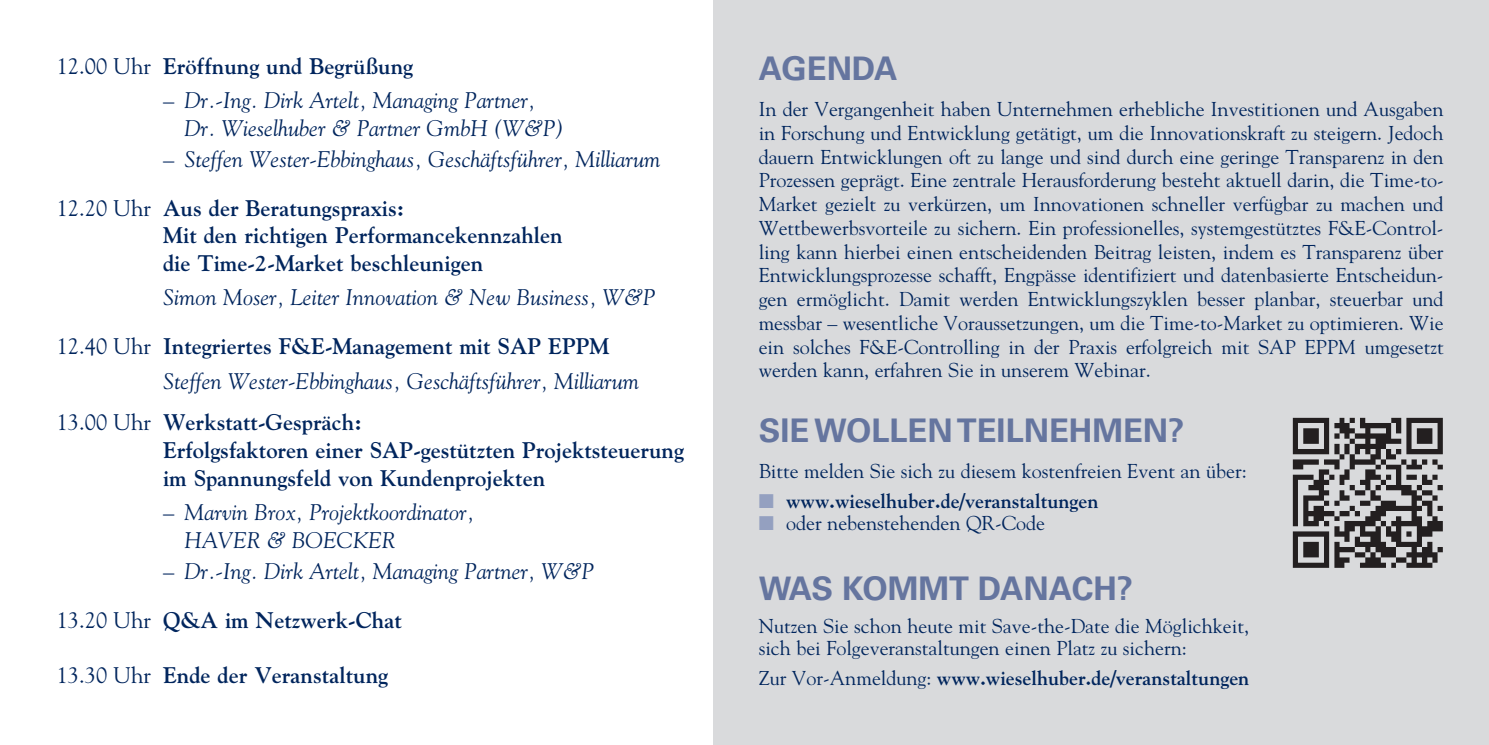
<style>
.page{position:relative;width:1489px;height:745px;background:#fff}
.page>*{position:absolute;margin:0;border:0;box-sizing:border-box;transform-origin:0 0}
.t1{font:700 32.5px "Univers LT Pro 65";color:#65759f}
.t2{font:italic 22.5px/48.8px "Goudy Std";color:#00255d}
.t3{font:700 22.5px/27.5px "Goudy Std";color:#00255d}
.t4{font:20px/23.8px "Goudy Std";color:#00255d;text-align:justify}
.t5{font:700 20px "Goudy Std";color:#00255d}
.s1{font-weight:400}
.s2{font-style:normal}
.s3{font-weight:700;font-style:normal}
.s4{color:#94a0c0}
</style>
<div class="page">
<div style="left:713px;top:0;width:775px;height:744px;background:#d9dadc"></div>
<img style="left:1292px;top:417px;width:151px;height:151px">
<p class="t3" style="left:57px;top:52px;width:358px"><span class="s1">12.00 Uhr</span> Eröffnung und Begrüßung</p>
<p class="t2" style="left:184px;top:86px;width:381px;line-height:27.5px;text-indent:-21px"><span class="s2">–</span> Dr.-Ing. Dirk Artelt, Managing Partner,<br>Dr. Wieselhuber &amp; Partner GmbH (W&amp;P)</p>
<p class="t2" style="left:57px;top:134px;width:605px;text-indent:106px"><span class="s2">–</span> Steffen Wester-Ebbinghaus, Geschäftsführer, Milliarum<br><span class="s2">12.20 Uhr</span> <span class="s3">Aus der Beratungspraxis:</span></p>
<p class="t3" style="left:163px;top:221px;width:401px">Mit den richtigen Performancekennzahlen die Time-2-Market beschleunigen</p>
<p class="t2" style="left:57px;top:273px;width:600px;text-indent:106px">Simon Moser, Leiter Innovation &amp; New Business, W&amp;P<br><span class="s2">12.40 Uhr</span> <span class="s3">Integriertes F&amp;E-Management mit SAP EPPM</span></p>
<p class="t2" style="left:57px;top:359px;width:584px;line-height:41.8px;text-indent:106px">Steffen Wester-Ebbinghaus, Geschäftsführer, Milliarum<br><span class="s2">13.00 Uhr</span> <span class="s3">Werkstatt-Gespräch:</span></p>
<p class="t3" style="left:163px;top:436px;width:522px">Erfolgsfaktoren einer SAP-gestützten Projektsteuerung im Spannungsfeld von Kundenprojekten</p>
<p class="t2" style="left:184px;top:498px;width:291px;line-height:27.5px;text-indent:-21px"><span class="s2">–</span> Marvin Brox, Projektkoordinator,<br>HAVER &amp; BOECKER</p>
<p class="t2" style="left:57px;top:546px;width:539px;text-indent:106px"><span class="s2">–</span> Dr.-Ing. Dirk Artelt, Managing Partner, W&amp;P<br><span class="s2">13.20 Uhr</span> <span class="s3">Q&amp;A im Netzwerk-Chat</span></p>
<p class="t3" style="left:57px;top:661px;width:333px"><span class="s1">13.30 Uhr</span> Ende der Veranstaltung</p>
<h1 class="t1" style="left:758px;top:46px;width:140px">AGENDA</h1>
<p class="t4" style="left:758px;top:97px;width:686px">In der Vergangenheit haben Unternehmen erhebliche Investitionen und Ausgaben in Forschung und Entwicklung getätigt, um die Innovationskraft zu steigern. Jedoch dauern Entwicklungen oft zu lange und sind durch eine geringe Transparenz in den Prozessen geprägt. Eine zentrale Herausforderung besteht aktuell darin, die Time-to-Market gezielt zu verkürzen, um Innovationen schneller verfügbar zu machen und Wettbewerbsvorteile zu sichern. Ein professionelles, systemgestütztes F&amp;E-Control&shy;ling kann hierbei einen entscheidenden Beitrag leisten, indem es Transparenz über Entwicklungsprozesse schafft, Engpässe identifiziert und datenbasierte Entscheidun&shy;gen ermöglicht. Damit werden Entwicklungszyklen besser planbar, steuerbar und messbar – wesentliche Voraussetzungen, um die Time-to-Market zu optimieren. Wie ein solches F&amp;E-Controlling in der Praxis erfolgreich mit SAP EPPM umgesetzt werden kann, erfahren Sie in unserem Webinar.</p>
<h1 class="t1" style="left:758px;top:407px;width:427px">SIE WOLLEN TEILNEHMEN?</h1>
<p class="t4" style="left:758px;top:459px;width:489px">Bitte melden Sie sich zu diesem kostenfreien Event an über:</p>
<p class="t5" style="left:758px;top:488px;width:341px"><span class="s4">■</span> www.wieselhuber.de/veranstaltungen</p>
<p class="t4" style="left:758px;top:511px;width:288px"><span class="s4">■</span> oder nebenstehenden QR-Code</p>
<h1 class="t1" style="left:758px;top:565px;width:376px">WAS KOMMT DANACH?</h1>
<p class="t4" style="left:758px;top:613px;width:492px;line-height:22.5px">Nutzen Sie schon heute mit Save-the-Date die Möglichkeit, sich bei Folgeveranstaltungen einen Platz zu sichern:</p>
<p class="t5" style="left:758px;top:665px;width:492px"><span class="s1">Zur Vor-Anmeldung:</span> www.wieselhuber.de/veranstaltungen</p>
</div>
